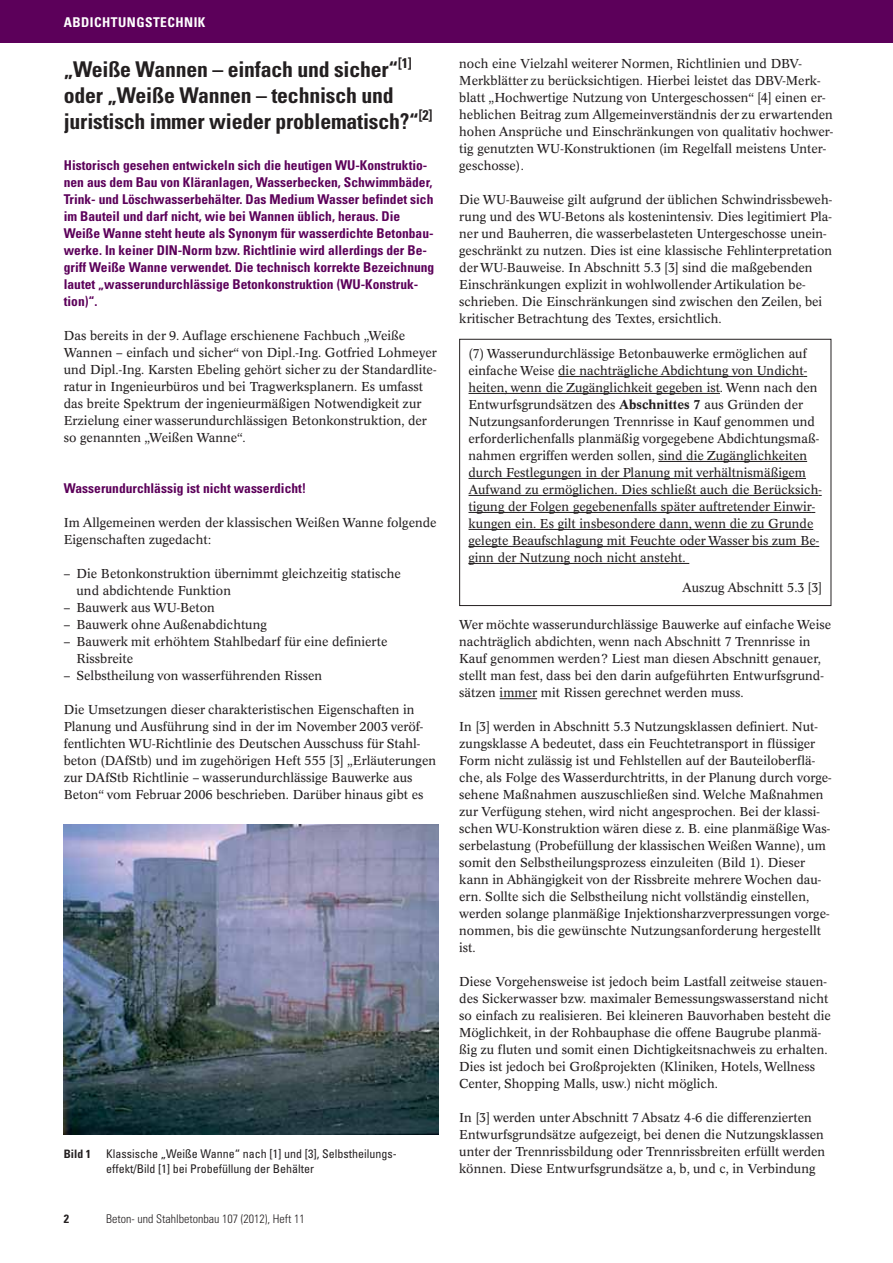
<style>
.page{position:relative;width:893px;height:1263px;background:#fff}
.page>*{position:absolute;margin:0;border:0;box-sizing:border-box;transform-origin:0 0}
.t1{font:700 condensed 21.75px/26.1px "Univers LT Std";letter-spacing:-.01em;color:#231f20}
.t2{font:700 condensed 13.5px/17px "Univers LT Std";color:#5c005a}
.t3{font:700 condensed 13.5px "Univers LT Std";letter-spacing:.035em;color:#fff}
.t4{font:12.75px/17px "Concorde BQ";color:#231f20}
.t5{font:condensed 12px/15px "Univers LT Std";color:#231f20}
.t6{font:300 condensed 12px "Univers LT Std";color:#231f20}
.t7{font:700 condensed 12px "Univers LT Std";color:#231f20}
.t8{font:700 condensed 11.55px "Univers LT Std";color:#231f20}
.s1{font-weight:500}
</style>
<div class="page">
<div style="left:0;top:0;width:892px;height:43px;background:#5c005a"></div>
<hr style="left:499px;top:698px;width:38px;height:1px;background:#231f20">
<div style="left:459px;top:339px;width:372px;height:267px;border:1px solid #231f20"></div>
<hr style="left:558px;top:376px;width:245px;height:1px;background:#231f20">
<hr style="left:468px;top:393px;width:252px;height:1px;background:#231f20">
<hr style="left:658px;top:461px;width:149px;height:1px;background:#231f20">
<hr style="left:468px;top:478px;width:338px;height:1px;background:#231f20">
<hr style="left:468px;top:495px;width:350px;height:1px;background:#231f20">
<hr style="left:468px;top:512px;width:343px;height:1px;background:#231f20">
<hr style="left:468px;top:529px;width:345px;height:1px;background:#231f20">
<hr style="left:468px;top:546px;width:347px;height:1px;background:#231f20">
<hr style="left:468px;top:563px;width:221px;height:1px;background:#231f20">
<img style="left:64px;top:824px;width:374px;height:311px">
<p class="t3" style="left:64px;top:17px;width:143px">ABDICHTUNGSTECHNIK</p>
<h1 class="t1" style="left:64px;top:58px;width:370px">„Weiße Wannen – einfach und sicher“<sup>[1] </sup>oder „Weiße Wannen – technisch und juristisch immer wieder problematisch?“<sup>[2]</sup></h1>
<p class="t2" style="left:64px;top:158px;width:372px">Historisch gesehen entwickeln sich die heutigen WU-Konstruktio&shy;nen aus dem Bau von Kläranlagen, Wasserbecken, Schwimmbäder, Trink- und Löschwasserbehälter. Das Medium Wasser befindet sich im Bauteil und darf nicht, wie bei Wannen üblich, heraus. Die Weiße Wanne steht heute als Synonym für wasserdichte Betonbau&shy;werke. In keiner DIN-Norm bzw. Richtlinie wird allerdings der Be&shy;griff Weiße Wanne verwendet. Die technisch korrekte Bezeichnung lautet „wasserundurchlässige Betonkonstruktion (WU-Konstruk - tion)“.</p>
<p class="t4" style="left:64px;top:328px;width:374px">Das bereits in der 9. Auflage erschienene Fachbuch „Weiße Wannen – einfach und sicher“ von Dipl.-Ing. Gotfried Lohmeyer und Dipl.-Ing. Karsten Ebeling gehört sicher zu der Standardlite&shy;ratur in Ingenieurbüros und bei Tragwerksplanern. Es umfasst das breite Spektrum der ingenieurmäßigen Notwendigkeit zur Erzielung einer wasserundurchlässigen Betonkonstruktion, der so genannten „Weißen Wanne“.</p>
<p class="t2" style="left:64px;top:481px;width:244px">Wasserundurchlässig ist nicht wasserdicht!</p>
<p class="t4" style="left:64px;top:515px;width:374px">Im Allgemeinen werden der klassischen Weißen Wanne folgende<br>Eigenschaften zugedacht:</p>
<p class="t4" style="left:77px;top:566px;width:326px;text-indent:-13px">– Die Betonkonstruktion übernimmt gleichzeitig statische und abdichtende Funktion</p>
<p class="t4" style="left:64px;top:600px;width:153px">– Bauwerk aus WU-Beton</p>
<p class="t4" style="left:64px;top:617px;width:204px">– Bauwerk ohne Außenabdichtung</p>
<p class="t4" style="left:77px;top:634px;width:312px;text-indent:-13px">– Bauwerk mit erhöhtem Stahlbedarf für eine definierte<br>Rissbreite</p>
<p class="t4" style="left:64px;top:668px;width:260px">– Selbstheilung von wasserführenden Rissen</p>
<p class="t4" style="left:64px;top:702px;width:374px">Die Umsetzungen dieser charakteristischen Eigenschaften in Planung und Ausführung sind in der im November 2003 veröf&shy;fentlichten WU-Richtlinie des Deutschen Ausschuss für Stahl - beton (DAfStb) und im zugehörigen Heft 555 [3] „Erläuterungen zur DAfStb Richtlinie – wasserundurchlässige Bauwerke aus Beton“ vom Februar 2006 beschrieben. Darüber hinaus gibt es</p>
<p class="t8" style="left:64px;top:1149px;width:29px">Bild 1</p>
<p class="t5" style="left:106px;top:1147px;width:292px">Klassische „Weiße Wanne“ nach [1] und [3], Selbstheilungs - effekt/Bild [1] bei Probefüllung der Behälter</p>
<p class="t7" style="left:64px;top:1214px;width:7px">2</p>
<p class="t6" style="left:106px;top:1212px;width:200px">Beton- und Stahlbetonbau 107 (2012), Heft 11</p>
<p class="t4" style="left:459px;top:56px;width:375px">noch eine Vielzahl weiterer Normen, Richtlinien und DBV-Merkblätter zu berücksichtigen. Hierbei leistet das DBV-Merk&shy;blatt „Hochwertige Nutzung von Untergeschossen“ [4] einen er&shy;heblichen Beitrag zum Allgemeinverständnis der zu erwartenden hohen Ansprüche und Einschränkungen von qualitativ hochwer&shy;tig genutzten WU-Konstruktionen (im Regelfall meistens Unter&shy;geschosse).</p>
<p class="t4" style="left:459px;top:192px;width:374px">Die WU-Bauweise gilt aufgrund der üblichen Schwindrissbeweh&shy;rung und des WU-Betons als kostenintensiv. Dies legitimiert Pla&shy;ner und Bauherren, die wasserbelasteten Untergeschosse unein&shy;geschränkt zu nutzen. Dies ist eine klassische Fehlinterpretation der WU-Bauweise. In Abschnitt 5.3 [3] sind die maßgebenden Einschränkungen explizit in wohlwollender Artikulation be&shy;schrieben. Die Einschränkungen sind zwischen den Zeilen, bei kritischer Betrachtung des Textes, ersichtlich.</p>
<p class="t4" style="left:468px;top:346px;width:355px">(7) Wasserundurchlässige Betonbauwerke ermöglichen auf einfache Weise die nachträgliche Abdichtung von Undicht&shy;heiten, wenn die Zugänglichkeit gegeben ist. Wenn nach den Entwurfsgrundsätzen des <span class="s1">Abschnittes 7</span> aus Gründen der Nutzungsanforderungen Trennrisse in Kauf genommen und erforderlichenfalls planmäßig vorgegebene Abdichtungsmaß&shy;nahmen ergriffen werden sollen, sind die Zugänglichkeiten durch Festlegungen in der Planung mit verhältnismäßigem Aufwand zu ermöglichen. Dies schließt auch die Berücksich&shy;tigung der Folgen gegebenenfalls später auftretender Einwir&shy;kungen ein. Es gilt insbesondere dann, wenn die zu Grunde gelegte Beaufschlagung mit Feuchte oder Wasser bis zum Be&shy;ginn der Nutzung noch nicht ansteht.</p>
<p class="t4" style="left:682px;top:580px;width:141px">Auszug Abschnitt 5.3 [3]</p>
<p class="t4" style="left:459px;top:617px;width:373px">Wer möchte wasserundurchlässige Bauwerke auf einfache Weise nachträglich abdichten, wenn nach Abschnitt 7 Trennrisse in Kauf genommen werden? Liest man diesen Abschnitt genauer, stellt man fest, dass bei den darin aufgeführten Entwurfsgrund&shy;sätzen immer mit Rissen gerechnet werden muss.</p>
<p class="t4" style="left:459px;top:719px;width:374px">In [3] werden in Abschnitt 5.3 Nutzungsklassen definiert. Nut&shy;zungsklasse A bedeutet, dass ein Feuchtetransport in flüssiger Form nicht zulässig ist und Fehlstellen auf der Bauteiloberflä&shy;che, als Folge des Wasserdurchtritts, in der Planung durch vorge&shy;sehene Maßnahmen auszuschließen sind. Welche Maßnahmen zur Verfügung stehen, wird nicht angesprochen. Bei der klassi&shy;schen WU-Konstruktion wären diese z. B. eine planmäßige Was&shy;serbelastung (Probefüllung der klassischen Weißen Wanne), um somit den Selbstheilungsprozess einzuleiten (Bild 1). Dieser kann in Abhängigkeit von der Rissbreite mehrere Wochen dau&shy;ern. Sollte sich die Selbstheilung nicht vollständig einstellen, werden solange planmäßige Injektionsharzverpressungen vorge&shy;nommen, bis die gewünschte Nutzungsanforderung hergestellt ist.</p>
<p class="t4" style="left:459px;top:974px;width:373px">Diese Vorgehensweise ist jedoch beim Lastfall zeitweise stauen&shy;des Sickerwasser bzw. maximaler Bemessungswasserstand nicht so einfach zu realisieren. Bei kleineren Bauvorhaben besteht die Möglichkeit, in der Rohbauphase die offene Baugrube planmä&shy;ßig zu fluten und somit einen Dichtigkeitsnachweis zu erhalten.<br>Dies ist jedoch bei Großprojekten (Kliniken, Hotels, Wellness Center, Shopping Malls, usw.) nicht möglich.</p>
<p class="t4" style="left:459px;top:1110px;width:367px">In [3] werden unter Abschnitt 7 Absatz 4-6 die differenzierten Entwurfsgrundsätze aufgezeigt, bei denen die Nutzungsklassen unter der Trennrissbildung oder Trennrissbreiten erfüllt werden können. Diese Entwurfsgrundsätze a, b, und c, in Verbindung</p>
</div>
